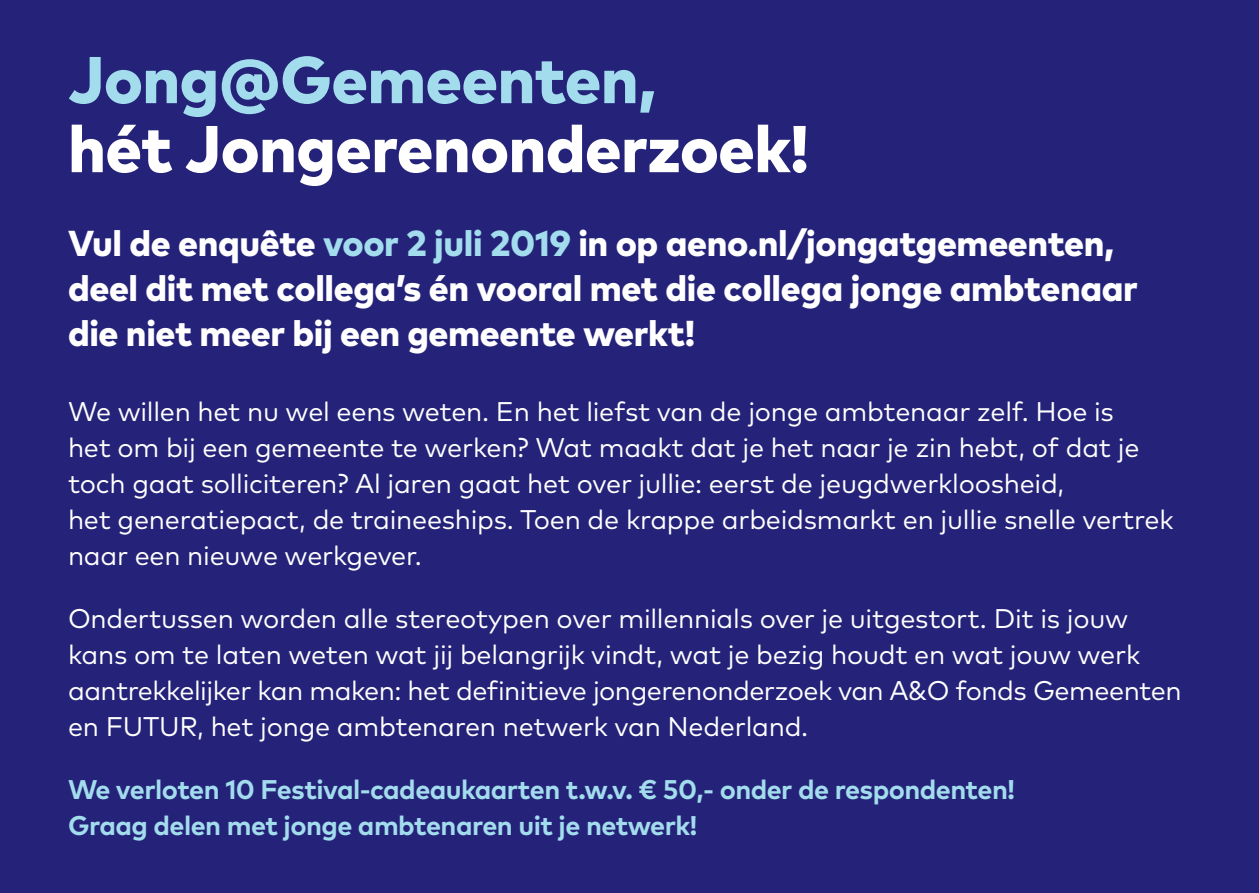
<style>
.page{position:relative;width:1259px;height:893px;background:#252379}
.page>*{position:absolute;margin:0;border:0;box-sizing:border-box;transform-origin:0 0}
.t1{font:800 66px/69px "Mark Pro";letter-spacing:-.01em;color:#fff}
.t2{font:800 36px/45px "Mark Pro";letter-spacing:-.01em;color:#fff}
.t3{font:27px/36px "Mark Pro";letter-spacing:-.01em;color:#fff}
.t4{font:700 27px "Mark Pro";letter-spacing:-.02em;color:#a2dced}
.s1{color:#a2dced}
</style>
<div class="page">
<p class="t1" style="left:68px;top:40px;width:742px"><span class="s1">Jong@Gemeenten,<br></span>hét Jongerenonderzoek!</p>
<p class="t2" style="left:68px;top:218px;width:1071px">Vul de enquête <span class="s1">voor 2 juli 2019</span> in op aeno.nl/jongatgemeenten, deel dit met collega’s én vooral met die collega jonge ambtenaar die niet meer bij een gemeente werkt!</p>
<p class="t3" style="left:68px;top:391px;width:1107px">We willen het nu wel eens weten. En het liefst van de jonge ambtenaar zelf. Hoe is<br>het om bij een gemeente te werken? Wat maakt dat je het naar je zin hebt, of dat je toch gaat solliciteren? Al jaren gaat het over jullie: eerst de jeugdwerkloosheid,<br>het generatiepact, de traineeships. Toen de krappe arbeidsmarkt en jullie snelle vertrek naar een nieuwe werkgever.</p>
<p class="t3" style="left:68px;top:598px;width:1115px">Ondertussen worden alle stereotypen over millennials over je uitgestort. Dit is jouw kans om te laten weten wat jij belangrijk vindt, wat je bezig houdt en wat jouw werk aantrekkelijker kan maken: het definitieve jongerenonderzoek van A&amp;O fonds Gemeenten en FUTUR, het jonge ambtenaren netwerk van Nederland.</p>
<p class="t4" style="left:68px;top:769px;width:948px">We verloten 10 Festival-cadeaukaarten t.w.v. € 50,- onder de respondenten!</p>
<p class="t4" style="left:68px;top:805px;width:631px">Graag delen met jonge ambtenaren uit je netwerk!</p>
</div>
